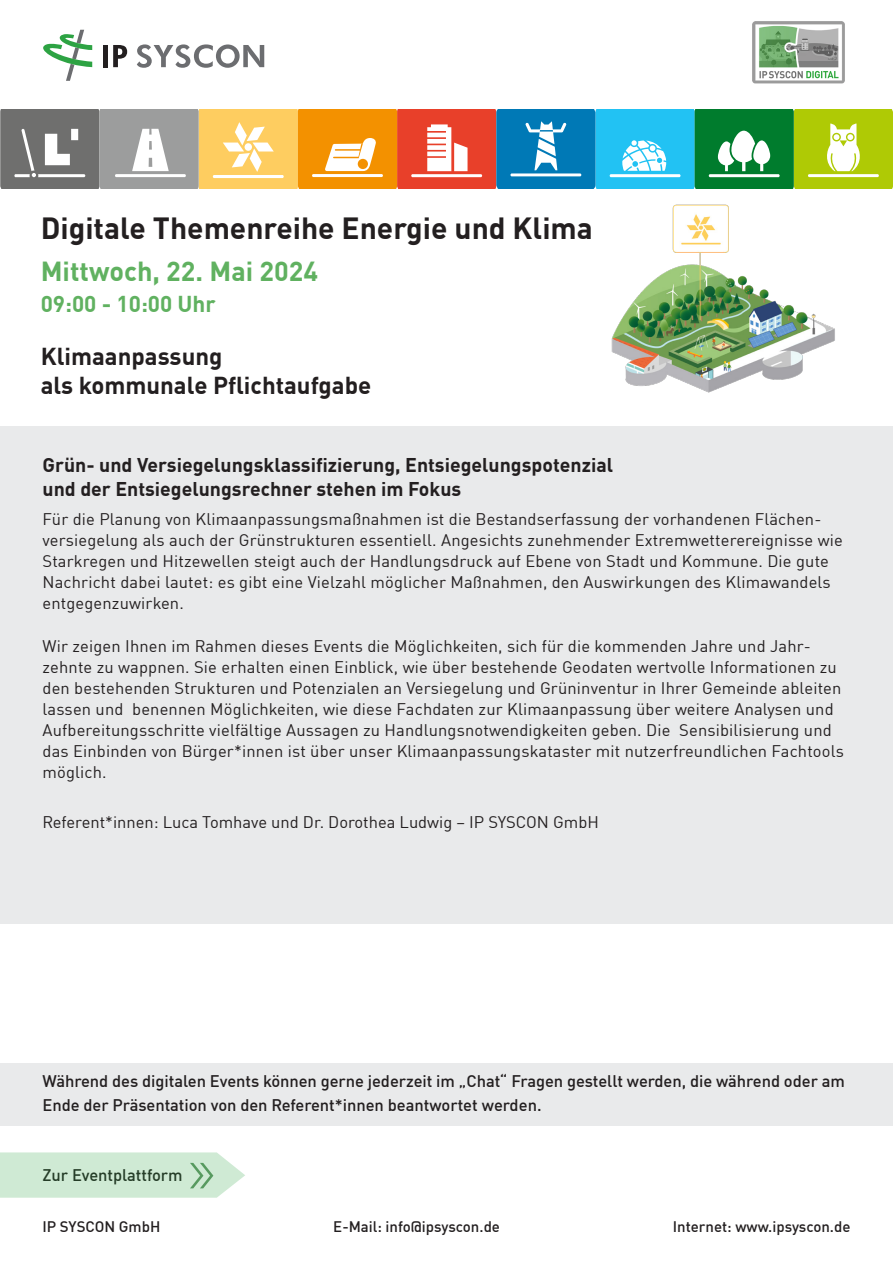
<style>
.page{position:relative;width:893px;height:1263px;background:#fff}
.page>*{position:absolute;margin:0;border:0;box-sizing:border-box;transform-origin:0 0}
.t1{font:700 30px "DIN Offc";color:#231f20}
.t2{font:700 27px "DIN Offc";color:#60b160}
.t3{font:700 24px/28.8px "DIN Offc";color:#231f20}
.t4{font:700 22.5px "DIN Offc";color:#60b160}
.t5{font:700 19.5px/23.4px "DIN Offc";color:#231f20}
.t6{font:16.5px/21px "DIN Offc";letter-spacing:.01em;color:#231f20}
.t7{font:500 16.5px/24px "DIN Offc";letter-spacing:-.005em;color:#231f20}
.t8{font:500 15px "DIN Offc";color:#231f20}
</style>
<div class="page">
<div style="left:0;top:426px;width:893px;height:498px;background:#e4e5e7"></div>
<div style="left:103px;top:45px;width:5px;height:22px;background:#231f20"></div>
<svg style="left:113px;top:45px;width:14px;height:22px"></svg>
<svg style="left:137px;top:44px;width:127px;height:24px"></svg>
<svg style="left:43px;top:30px;width:49px;height:51px"></svg>
<div style="left:0;top:1063px;width:893px;height:63px;background:#e4e5e7"></div>
<svg style="left:0;top:1152px;width:245px;height:46px;background:#d0ead5"></svg>
<img style="left:752px;top:21px;width:93px;height:63px">
<svg style="left:0;top:109px;width:893px;height:79px;background:#97a47b"></svg>
<img style="left:611px;top:205px;width:224px;height:188px">
<p class="t1" style="left:41px;top:208px;width:554px">Digitale Themenreihe Energie und Klima</p>
<p class="t2" style="left:41px;top:253px;width:279px">Mittwoch, 22. Mai 2024</p>
<p class="t4" style="left:41px;top:290px;width:177px">09:00 - 10:00 Uhr</p>
<p class="t3" style="left:41px;top:341px;width:332px">Klimaanpassung<br>als kommunale Pflichtaufgabe</p>
<p class="t5" style="left:43px;top:453px;width:572px">Grün- und Versiegelungsklassifizierung, Entsiegelungspotenzial und der Entsiegelungsrechner stehen im Fokus</p>
<p class="t6" style="left:43px;top:509px;width:802px">Für die Planung von Klimaanpassungsmaßnahmen ist die Bestandserfassung der vorhandenen Flächen&shy;versiegelung als auch der Grünstrukturen essentiell. Angesichts zunehmender Extremwetterereignisse wie Starkregen und Hitzewellen steigt auch der Handlungsdruck auf Ebene von Stadt und Kommune. Die gute Nachricht dabei lautet: es gibt eine Vielzahl möglicher Maßnahmen, den Auswirkungen des Klimawandels entgegenzuwirken.</p>
<p class="t6" style="left:43px;top:635px;width:803px">Wir zeigen Ihnen im Rahmen dieses Events die Möglichkeiten, sich für die kommenden Jahre und Jahr&shy;zehnte zu wappnen. Sie erhalten einen Einblick, wie über bestehende Geodaten wertvolle Informationen zu den bestehenden Strukturen und Potenzialen an Versiegelung und Grüninventur in Ihrer Gemeinde ableiten lassen und benennen Möglichkeiten, wie diese Fachdaten zur Klimaanpassung über weitere Analysen und Aufbereitungsschritte vielfältige Aussagen zu Handlungsnotwendigkeiten geben. Die Sensibilisierung und das Einbinden von Bürger*innen ist über unser Klimaanpassungskataster mit nutzerfreundlichen Fachtools möglich.</p>
<p class="t6" style="left:43px;top:812px;width:558px">Referent*innen: Luca Tomhave und Dr. Dorothea Ludwig – IP SYSCON GmbH</p>
<p class="t7" style="left:43px;top:1069px;width:804px">Während des digitalen Events können gerne jederzeit im „Chat“ Fragen gestellt werden, die während oder am<br>Ende der Präsentation von den Referent*innen beantwortet werden.</p>
<p class="t7" style="left:43px;top:1163px;width:142px">Zur Eventplattform</p>
<p class="t8" style="left:43px;top:1217px;width:119px">IP SYSCON GmbH</p>
<p class="t8" style="left:333px;top:1217px;width:168px">E-Mail: info@ipsyscon.de</p>
<p class="t8" style="left:673px;top:1217px;width:179px">Internet: www.ipsyscon.de</p>
</div>
